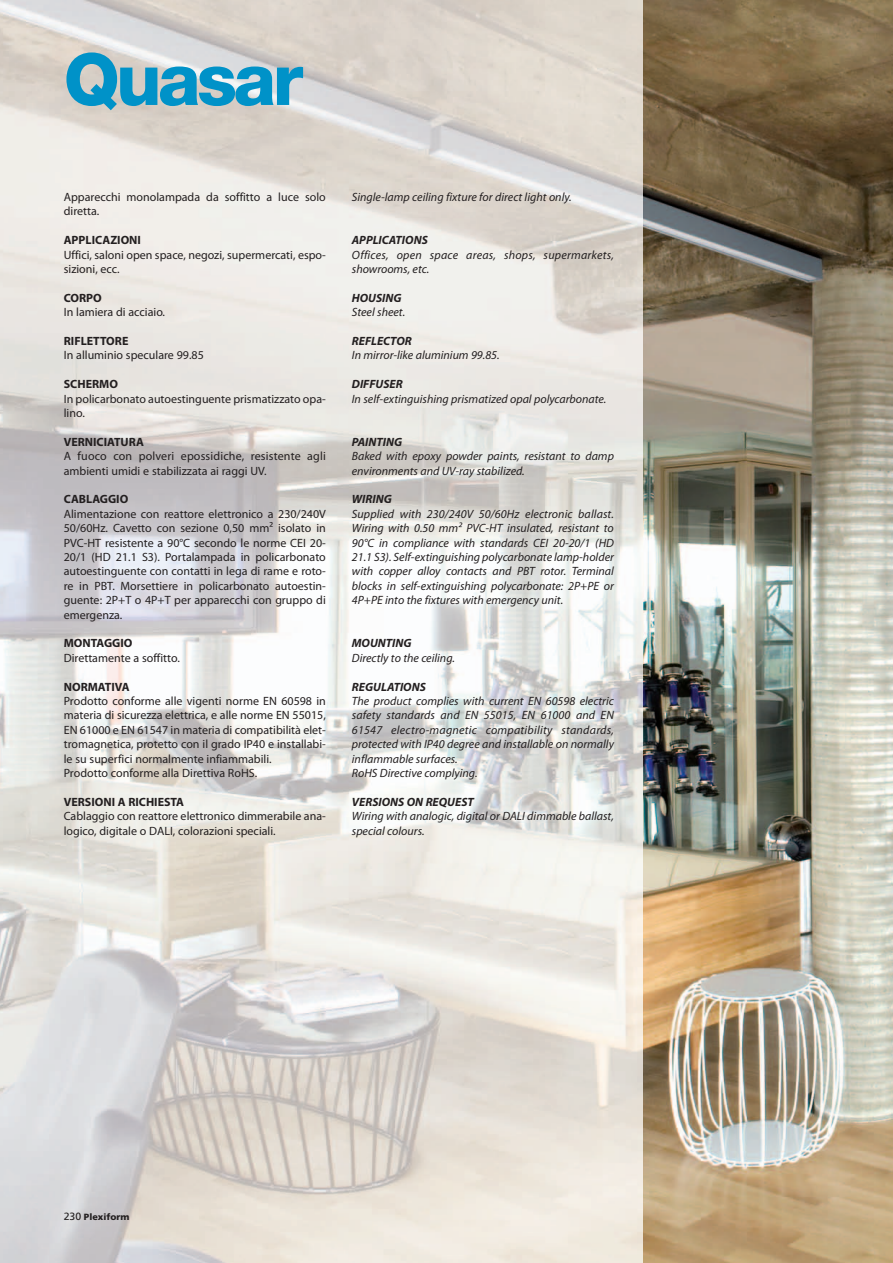
<style>
.page{position:relative;width:893px;height:1263px;background:#fff}
.page>*{position:absolute;margin:0;border:0;box-sizing:border-box;transform-origin:0 0}
.t1{font:800 72px "Helvetica Neue";letter-spacing:-.05em;color:#0092c8}
.t2{font:12px/14.4px "Myriad Pro";color:#231f20}
.t3{font:italic 12px/14.4px "Myriad Pro";color:#231f20}
.t4{font:700 12px "Myriad Pro";color:#231f20}
.t5{font:italic 700 12px "Myriad Pro";color:#231f20}
.t6{font:italic 12px/14.4px "Myriad Pro";letter-spacing:.02em;color:#231f20}
.t7{font:900 9px "Frutiger";color:#231f20}
.s1{font-weight:400;font-size:10.5px}
</style>
<div class="page">
<img style="left:642px;top:0;width:251px;height:1263px">
<img style="left:0;top:0;width:642px;height:1263px">
<h1 class="t1" style="left:64px;top:54px;width:241px">Quasar</h1>
<p class="t2" style="left:64px;top:191px;width:264px">Apparecchi monolampada da soffitto a luce solo diretta.</p>
<p class="t4" style="left:64px;top:236px;width:79px">APPLICAZIONI</p>
<p class="t2" style="left:64px;top:248px;width:264px">Uffici, saloni open space, negozi, supermercati, espo&shy;sizioni, ecc.</p>
<p class="t4" style="left:64px;top:293px;width:40px">CORPO</p>
<p class="t2" style="left:64px;top:306px;width:103px">In lamiera di acciaio.</p>
<p class="t4" style="left:64px;top:336px;width:66px">RIFLETTORE</p>
<p class="t2" style="left:64px;top:349px;width:142px">In alluminio speculare 99.85</p>
<p class="t4" style="left:64px;top:380px;width:56px">SCHERMO</p>
<p class="t2" style="left:64px;top:392px;width:264px">In policarbonato autoestinguente prismatizzato opa&shy;lino.</p>
<p class="t4" style="left:64px;top:437px;width:82px">VERNICIATURA</p>
<p class="t2" style="left:64px;top:450px;width:264px">A fuoco con polveri epossidiche, resistente agli ambienti umidi e stabilizzata ai raggi UV.</p>
<p class="t4" style="left:64px;top:495px;width:66px">CABLAGGIO</p>
<p class="t2" style="left:64px;top:508px;width:264px;text-align:justify">Alimentazione con reattore elettronico a 230/240V 50/60Hz. Cavetto con sezione 0,50 mm² isolato in PVC-HT resistente a 90°C secondo le norme CEI 20- 20/1 (HD 21.1 S3). Portalampada in policarbonato autoestinguente con contatti in lega di rame e roto&shy;re in PBT. Morsettiere in policarbonato autoestin&shy;guente: 2P+T o 4P+T per apparecchi con gruppo di emergenza.</p>
<p class="t4" style="left:64px;top:639px;width:70px">MONTAGGIO</p>
<p class="t2" style="left:64px;top:652px;width:118px">Direttamente a soffitto.</p>
<p class="t4" style="left:64px;top:682px;width:67px">NORMATIVA</p>
<p class="t2" style="left:64px;top:695px;width:264px">Prodotto conforme alle vigenti norme EN 60598 in materia di sicurezza elettrica, e alle norme EN 55015, EN 61000 e EN 61547 in materia di compatibilità elet&shy;tromagnetica, protetto con il grado IP40 e installabi&shy;le su superfici normalmente infiammabili.<br>Prodotto conforme alla Direttiva RoHS.</p>
<p class="t4" style="left:64px;top:797px;width:122px">VERSIONI A RICHIESTA</p>
<p class="t2" style="left:64px;top:810px;width:264px">Cablaggio con reattore elettronico dimmerabile ana&shy;logico, digitale o DALI, colorazioni speciali.</p>
<p class="t3" style="left:352px;top:191px;width:221px">Single-lamp ceiling fixture for direct light only.</p>
<p class="t5" style="left:352px;top:236px;width:77px">APPLICATIONS</p>
<p class="t6" style="left:352px;top:248px;width:264px">Offices, open space areas, shops, supermarkets, showrooms, etc.</p>
<p class="t5" style="left:352px;top:293px;width:51px">HOUSING</p>
<p class="t3" style="left:352px;top:306px;width:55px">Steel sheet.</p>
<p class="t5" style="left:352px;top:336px;width:61px">REFLECTOR</p>
<p class="t3" style="left:352px;top:349px;width:149px">In mirror-like aluminium 99.85.</p>
<p class="t5" style="left:352px;top:380px;width:52px">DIFFUSER</p>
<p class="t3" style="left:352px;top:392px;width:256px">In self-extinguishing prismatized opal polycarbonate.</p>
<p class="t5" style="left:352px;top:437px;width:52px">PAINTING</p>
<p class="t3" style="left:352px;top:450px;width:264px">Baked with epoxy powder paints, resistant to damp environments and UV-ray stabilized.</p>
<p class="t5" style="left:352px;top:495px;width:41px">WIRING</p>
<p class="t3" style="left:352px;top:508px;width:264px;text-align:justify">Supplied with 230/240V 50/60Hz electronic ballast.<br>Wiring with 0.50 mm² PVC-HT insulated, resistant to 90°C in compliance with standards CEI 20-20/1 (HD 21.1 S3). Self-extinguishing polycarbonate lamp-holder with copper alloy contacts and PBT rotor. Terminal blocks in self-extinguishing polycarbonate: 2P+PE or 4P+PE into the fixtures with emergency unit.</p>
<p class="t5" style="left:352px;top:639px;width:61px">MOUNTING</p>
<p class="t3" style="left:352px;top:652px;width:105px">Directly to the ceiling.</p>
<p class="t5" style="left:352px;top:682px;width:75px">REGULATIONS</p>
<p class="t3" style="left:352px;top:695px;width:264px">The product complies with current EN 60598 electric safety standards and EN 55015, EN 61000 and EN 61547 electro-magnetic compatibility standards, protected with IP40 degree and installable on normally inflammable surfaces.<br>RoHS Directive complying.</p>
<p class="t5" style="left:352px;top:797px;width:123px">VERSIONS ON REQUEST</p>
<p class="t3" style="left:352px;top:810px;width:264px">Wiring with analogic, digital or DALI dimmable ballast, special colours.</p>
<p class="t7" style="left:64px;top:1213px;width:67px"><span class="s1">230</span> Plexiform</p>
</div>
